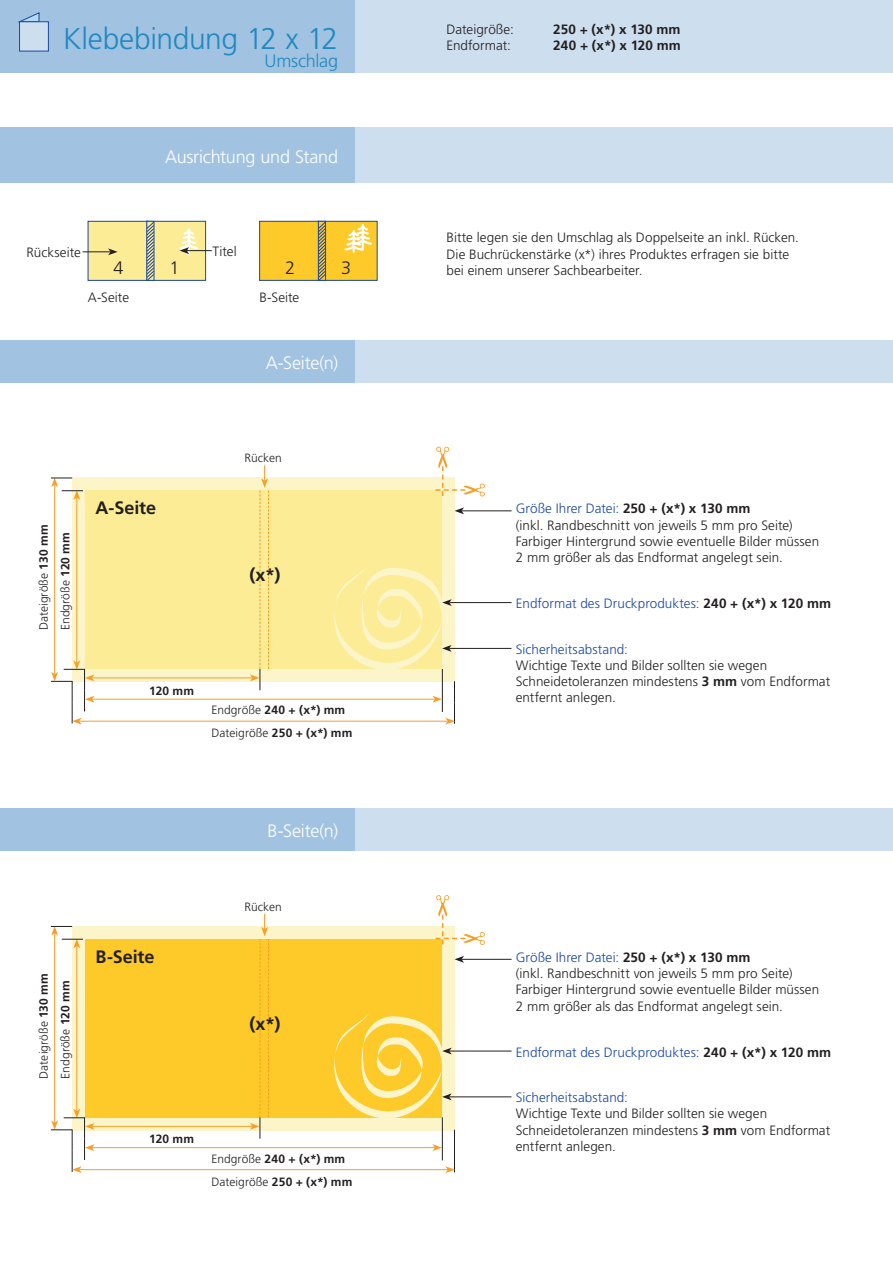
<style>
.page{position:relative;width:893px;height:1263px;background:#fff}
.page>*{position:absolute;margin:0;border:0;box-sizing:border-box;transform-origin:0 0}
.t1{font:300 30px "Frutiger";letter-spacing:-.015em;color:#2188c0}
.t2{font:300 18px "Frutiger";letter-spacing:-.015em;color:#fff}
.t3{font:700 18px "Frutiger";letter-spacing:-.005em;color:#231f20}
.t4{font:300 18px "Frutiger";letter-spacing:-.015em;color:#2188c0}
.t5{font:300 18px "Frutiger";color:#231f20}
.t6{font:300 13.5px/16.2px "Frutiger";letter-spacing:.005em;color:#231f20}
.t7{font:300 13.5px "Frutiger";letter-spacing:.005em;color:#1d489d}
.t8{font:700 13.5px/16.2px "Frutiger";letter-spacing:.01em;color:#231f20}
.t9{font:300 12px "Frutiger";letter-spacing:.005em;color:#231f20}
.t10{font:700 12px "Frutiger";letter-spacing:.015em;color:#231f20}
.s1{font-weight:700}
.s2{font-weight:300}
.s3{color:#1d489d}
.s4{font-weight:700;color:#231f20}
</style>
<div class="page">
<div style="left:0;top:0;width:893px;height:72px;background:#cddeee"></div>
<div style="left:0;top:0;width:355px;height:72px;background:#a1c3e1"></div>
<div style="left:0;top:128px;width:893px;height:55px;background:#cddeee"></div>
<div style="left:0;top:128px;width:355px;height:55px;background:#a1c3e1"></div>
<div style="left:0;top:340px;width:893px;height:43px;background:#cddeee"></div>
<div style="left:0;top:340px;width:355px;height:43px;background:#a1c3e1"></div>
<div style="left:0;top:808px;width:893px;height:42px;background:#cddeee"></div>
<div style="left:0;top:808px;width:355px;height:42px;background:#a1c3e1"></div>
<div style="left:72px;top:478px;width:383px;height:204px;background:#fdf5ca"></div>
<div style="left:72px;top:926px;width:383px;height:204px;background:#fdf5ca"></div>
<div style="left:263px;top:490px;width:179px;height:179px;background:#fbec95"></div>
<div style="left:263px;top:939px;width:179px;height:178px;background:#feca2a"></div>
<div style="left:85px;top:490px;width:178px;height:179px;background:#fbec95"></div>
<div style="left:85px;top:939px;width:178px;height:178px;background:#feca2a"></div>
<hr style="left:54px;top:485px;width:1px;height:189px;background:#f89d25">
<hr style="left:54px;top:933px;width:1px;height:190px;background:#f89d25">
<hr style="left:76px;top:497px;width:1px;height:166px;background:#f89d25">
<hr style="left:76px;top:946px;width:1px;height:165px;background:#f89d25">
<svg style="left:51px;top:478px;width:32px;height:22px"></svg>
<svg style="left:51px;top:926px;width:32px;height:22px"></svg>
<svg style="left:435px;top:447px;width:50px;height:49px"></svg>
<svg style="left:435px;top:895px;width:50px;height:50px"></svg>
<hr style="left:92px;top:677px;width:160px;height:1px;background:#f89d25">
<hr style="left:92px;top:1126px;width:160px;height:1px;background:#f89d25">
<hr style="left:92px;top:699px;width:343px;height:1px;background:#f89d25">
<hr style="left:92px;top:1147px;width:343px;height:1px;background:#f89d25">
<hr style="left:79px;top:721px;width:369px;height:1px;background:#f89d25">
<svg style="left:51px;top:660px;width:43px;height:65px"></svg>
<hr style="left:79px;top:1169px;width:369px;height:1px;background:#f89d25">
<svg style="left:51px;top:1109px;width:43px;height:64px"></svg>
<hr style="left:462px;top:510px;width:50px;height:1px;background:#231f20">
<svg style="left:454px;top:507px;width:10px;height:7px"></svg>
<hr style="left:462px;top:959px;width:50px;height:1px;background:#231f20">
<svg style="left:454px;top:956px;width:10px;height:7px"></svg>
<hr style="left:449px;top:602px;width:63px;height:1px;background:#231f20">
<hr style="left:449px;top:1051px;width:63px;height:1px;background:#231f20">
<hr style="left:449px;top:648px;width:62px;height:1px;background:#231f20">
<svg style="left:330px;top:567px;width:125px;height:158px"></svg>
<hr style="left:449px;top:1096px;width:62px;height:1px;background:#231f20">
<svg style="left:330px;top:1014px;width:125px;height:159px"></svg>
<div style="left:146px;top:221px;width:60px;height:60px;background:#fbec95;border:1px solid #1d489d"></div>
<div style="left:318px;top:221px;width:59px;height:60px;background:#feca2a;border:1px solid #1d489d"></div>
<div style="left:88px;top:221px;width:59px;height:60px;background:#fbec95;border:1px solid #1d489d"></div>
<div style="left:259px;top:221px;width:60px;height:60px;background:#feca2a;border:1px solid #1d489d"></div>
<svg style="left:19px;top:12px;width:21px;height:10px"></svg>
<div style="left:19px;top:22px;width:30px;height:29px;background:#cddeee;border:1px solid #1d489d"></div>
<svg style="left:146px;top:221px;width:8px;height:60px"></svg>
<svg style="left:318px;top:221px;width:8px;height:60px"></svg>
<svg style="left:344px;top:224px;width:28px;height:29px"></svg>
<svg style="left:250px;top:465px;width:19px;height:225px"></svg>
<svg style="left:250px;top:914px;width:19px;height:225px"></svg>
<svg style="left:180px;top:228px;width:32px;height:27px"></svg>
<svg style="left:83px;top:248px;width:35px;height:7px"></svg>
<h1 class="t1" style="left:63px;top:21px;width:276px">Klebebindung 12 x 12</h1>
<h2 class="t4" style="left:264px;top:50px;width:75px">Umschlag</h2>
<h2 class="t2" style="left:165px;top:146px;width:174px">Ausrichtung und Stand</h2>
<p class="t6" style="left:26px;top:244px;width:56px">Rückseite</p>
<p class="t6" style="left:212px;top:243px;width:26px">Titel</p>
<h2 class="t5" style="left:114px;top:257px;width:12px">4</h2>
<h2 class="t5" style="left:170px;top:258px;width:12px">1</h2>
<h2 class="t5" style="left:285px;top:257px;width:12px">2</h2>
<h2 class="t5" style="left:341px;top:258px;width:12px">3</h2>
<p class="t6" style="left:88px;top:289px;width:43px">A-Seite</p>
<p class="t6" style="left:259px;top:289px;width:42px">B-Seite</p>
<h2 class="t2" style="left:266px;top:352px;width:74px">A-Seite(n)</h2>
<p class="t9" style="left:37px;top:630px;width:107px;rotate:-90deg">Dateigröße <span class="s1">130 mm</span></p>
<p class="t9" style="left:58px;top:630px;width:100px;rotate:-90deg">Endgröße <span class="s1">120 mm</span></p>
<h2 class="t3" style="left:95px;top:498px;width:62px">A-Seite</h2>
<p class="t9" style="left:244px;top:451px;width:39px">Rücken</p>
<h2 class="t3" style="left:249px;top:564px;width:32px">(x*)</h2>
<p class="t10" style="left:149px;top:684px;width:46px">120 mm</p>
<p class="t10" style="left:211px;top:703px;width:135px"><span class="s2">Endgröße</span> 240 + (x*) mm</p>
<p class="t9" style="left:211px;top:726px;width:142px">Dateigröße <span class="s1">250 + (x*) mm</span></p>
<h2 class="t2" style="left:267px;top:820px;width:72px">B-Seite(n)</h2>
<p class="t9" style="left:37px;top:1078px;width:107px;rotate:-90deg">Dateigröße <span class="s1">130 mm</span></p>
<p class="t9" style="left:58px;top:1078px;width:100px;rotate:-90deg">Endgröße <span class="s1">120 mm</span></p>
<h2 class="t3" style="left:95px;top:946px;width:61px">B-Seite</h2>
<p class="t9" style="left:244px;top:900px;width:39px">Rücken</p>
<h2 class="t3" style="left:249px;top:1013px;width:32px">(x*)</h2>
<p class="t10" style="left:149px;top:1132px;width:46px">120 mm</p>
<p class="t10" style="left:211px;top:1151px;width:135px"><span class="s2">Endgröße</span> 240 + (x*) mm</p>
<p class="t9" style="left:211px;top:1175px;width:142px">Dateigröße <span class="s1">250 + (x*) mm</span></p>
<p class="t6" style="left:446px;top:21px;width:69px">Dateigröße:<br>Endformat:</p>
<p class="t8" style="left:553px;top:21px;width:129px">250 + (x*) x 130 mm<br>240 + (x*) x 120 mm</p>
<p class="t6" style="left:446px;top:230px;width:354px">Bitte legen sie den Umschlag als Doppelseite an inkl. Rücken.<br>Die Buchrückenstärke (x*) ihres Produktes erfragen sie bitte bei einem unserer Sachbearbeiter.</p>
<p class="t6" style="left:516px;top:501px;width:305px"><span class="s3">Größe Ihrer Datei:</span> <span class="s1">250 + (x*) x 130 mm<br></span>(inkl. Randbeschnitt von jeweils 5 mm pro Seite)<br>Farbiger Hintergrund sowie eventuelle Bilder müssen 2 mm größer als das Endformat angelegt sein.</p>
<p class="t7" style="left:516px;top:596px;width:317px">Endformat des Druckproduktes: <span class="s4">240 + (x*) x 120 mm</span></p>
<p class="t7" style="left:516px;top:641px;width:114px">Sicherheitsabstand:</p>
<p class="t6" style="left:516px;top:657px;width:316px">Wichtige Texte und Bilder sollten sie wegen<br>Schneidetoleranzen mindestens <span class="s1">3 mm</span> vom Endformat entfernt anlegen.</p>
<p class="t6" style="left:516px;top:949px;width:305px"><span class="s3">Größe Ihrer Datei:</span> <span class="s1">250 + (x*) x 130 mm<br></span>(inkl. Randbeschnitt von jeweils 5 mm pro Seite)<br>Farbiger Hintergrund sowie eventuelle Bilder müssen 2 mm größer als das Endformat angelegt sein.</p>
<p class="t7" style="left:516px;top:1044px;width:317px">Endformat des Druckproduktes: <span class="s4">240 + (x*) x 120 mm</span></p>
<p class="t7" style="left:516px;top:1090px;width:114px">Sicherheitsabstand:</p>
<p class="t6" style="left:516px;top:1105px;width:316px">Wichtige Texte und Bilder sollten sie wegen<br>Schneidetoleranzen mindestens <span class="s1">3 mm</span> vom Endformat entfernt anlegen.</p>
</div>
